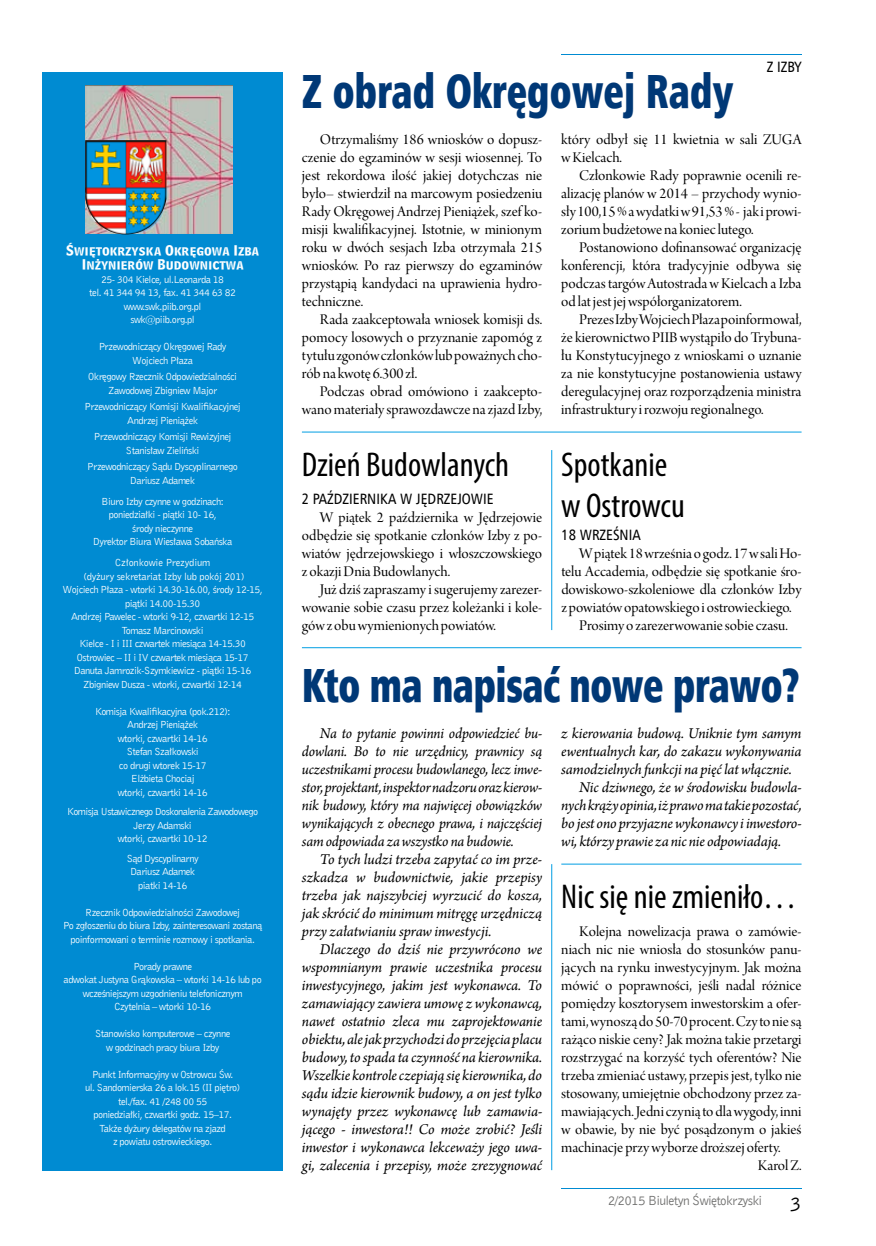
<style>
.page{position:relative;width:876px;height:1246px;background:#fff}
.page>*{position:absolute;margin:0;border:0;box-sizing:border-box;transform-origin:0 0}
.t1{font:48px "Humnst 777 X Blk Cn EU";letter-spacing:-.015em;color:#003876;scale:.8 1}
.t2{font:condensed 34.5px/41.4px "Myriad Pro";color:#000}
.t3{font:21px "Bell Gothic EU";color:#000}
.t4{font:15.75px/18px "Arno Pro Display";color:#000;text-align:justify}
.t5{font:italic 15.75px/18px "Arno Pro";letter-spacing:-.01em;color:#000;text-align:justify}
.t6{font:15px "Humnst 777 Cn EU";color:#000}
.t7{font:13.5px "Bell Gothic EU";letter-spacing:-.05em;color:#6f6f6e}
.t8{font:10.5px/13.5px "Bell Gothic EU";letter-spacing:-.05em;color:#fff;text-align:center}
.t9{font:8.25px/13.5px "Bell Cent Bd List PL";color:#fff;text-align:center}
</style>
<div class="page">
<hr style="left:561px;top:1188px;width:240px;height:1px;background:#008bd2">
<hr style="left:561px;top:54px;width:240px;height:1px;background:#008bd2">
<div style="left:43px;top:72px;width:240px;height:1098px;background:#008bd2"></div>
<img style="left:85px;top:85px;width:148px;height:148px">
<img style="left:85px;top:140px;width:81px;height:94px">
<hr style="left:302px;top:432px;width:499px;height:1px;background:#009ee3">
<hr style="left:302px;top:647px;width:499px;height:1px;background:#009ee3">
<hr style="left:551px;top:450px;width:1px;height:180px;background:#009ee3">
<hr style="left:551px;top:864px;width:1px;height:306px;background:#009ee3">
<hr style="left:561px;top:864px;width:240px;height:1px;background:#009ee3">
<p class="t9" style="left:66px;top:245px;width:194px">Świętokrzyska Okręgowa Izba<br>Inżynierów Budownictwa</p>
<p class="t8" style="left:89px;top:272px;width:148px">25- 304 Kielce, ul.Leonarda 18<br>tel. 41 344 94 13, fax. 41 344 63 82 www.swk.piib.org.pl<br>swk@piib.org.pl</p>
<p class="t8" style="left:99px;top:340px;width:129px">Przewodniczący Okręgowej Rady<br>Wojciech Płaza</p>
<p class="t8" style="left:88px;top:370px;width:151px">Okręgowy Rzecznik Odpowiedzialności<br>Zawodowej Zbigniew Major</p>
<p class="t8" style="left:85px;top:400px;width:158px">Przewodniczący Komisji Kwalifikacyjnej<br>Andrzej Pieniążek</p>
<p class="t8" style="left:94px;top:430px;width:139px">Przewodniczący Komisji Rewizyjnej<br>Stanisław Zieliński</p>
<p class="t8" style="left:87px;top:460px;width:152px">Przewodniczący Sądu Dyscyplinarnego<br>Dariusz Adamek</p>
<p class="t8" style="left:93px;top:494px;width:141px">Biuro Izby czynne w godzinach: poniedziałki - piątki 10- 16,<br>środy nieczynne<br>Dyrektor Biura Wiesława Sobańska</p>
<p class="t8" style="left:63px;top:556px;width:202px">Członkowie Prezydium<br>(dyżury sekretariat Izby lub pokój 201)<br>Wojciech Płaza - wtorki 14.30-16.00, środy 12-15, piątki 14.00-15.30<br>Andrzej Pawelec - wtorki 9-12, czwartki 12-15<br>Tomasz Marcinowski<br>Kielce - I i III czwartek miesiąca 14-15.30<br>Ostrowiec – II i IV czwartek miesiąca 15-17<br>Danuta Jamrozik-Szymkiewicz - piątki 15-16<br>Zbigniew Dusza - wtorki, czwartki 12-14</p>
<p class="t8" style="left:95px;top:704px;width:137px">Komisja Kwalifikacyjna (pok.212):<br>Andrzej Pieniążek<br>wtorki, czwartki 14-16<br>Stefan Szałkowski<br>co drugi wtorek 15-17<br>Elżbieta Chociaj<br>wtorki, czwartki 14-16</p>
<p class="t8" style="left:67px;top:805px;width:192px">Komisja Ustawicznego Doskonalenia Zawodowego<br>Jerzy Adamski<br>wtorki, czwartki 10-12</p>
<p class="t8" style="left:127px;top:851px;width:74px">Sąd Dyscyplinarny<br>Dariusz Adamek piatki 14-16</p>
<p class="t8" style="left:63px;top:905px;width:201px">Rzecznik Odpowiedzialności Zawodowej<br>Po zgłoszeniu do biura Izby, zainteresowani zostaną poinformowani o terminie rozmowy i spotkania.</p>
<p class="t8" style="left:64px;top:959px;width:200px">Porady prawne<br>adwokat Justyna Grąkowska – wtorki 14-16 lub po wcześniejszym uzgodnieniu telefonicznym<br>Czytelnia – wtorki 10-16</p>
<p class="t8" style="left:95px;top:1027px;width:137px">Stanowisko komputerowe – czynne w godzinach pracy biura Izby</p>
<p class="t8" style="left:85px;top:1067px;width:157px">Punkt Informacyjny w Ostrowcu Św.<br>ul. Sandomierska 26 a lok.15 (II piętro) tel./fax. 41 /248 00 55<br>poniedziałki, czwartki godz. 15–17.<br>Także dyżury delegatów na zjazd<br>z powiatu ostrowieckiego.</p>
<p class="t6" style="left:767px;top:57px;width:36px">Z IZBY</p>
<h1 class="t1" style="left:302px;top:60px;width:541px">Z obrad Okręgowej Rady</h1>
<p class="t4" style="left:561px;top:131px;width:242px">który odbył się 11 kwietnia w sali ZUGA wKielcach.</p>
<p class="t4" style="left:561px;top:167px;width:242px;text-indent:18px">Członkowie Rady poprawnie ocenili re&shy;alizację planów w 2014 – przychody wynio&shy;sły 100,15 % a wydatki w 91,53 % - jak i prowi&shy;zorium budżetowe na koniec lutego.</p>
<p class="t4" style="left:561px;top:239px;width:242px;text-indent:18px">Postanowiono dofinansować organizację konferencji, która tradycyjnie odbywa się podczas targów Autostrada w Kielcach a Izba od lat jest jej współorganizatorem.</p>
<p class="t4" style="left:561px;top:311px;width:242px;text-indent:18px">Prezes Izby Wojciech Płaza poinformował, że kierownictwo PIIB wystąpiło do Trybuna&shy;łu Konstytucyjnego z wnioskami o uznanie za nie konstytucyjne postanowienia ustawy deregulacyjnej oraz rozporządzenia ministra infrastruktury i rozwoju regionalnego.</p>
<h2 class="t2" style="left:302px;top:443px;width:209px">Dzień Budowlanych</h2>
<p class="t6" style="left:302px;top:489px;width:193px">2 PAŹDZIERNIKA W JĘDRZEJOWIE</p>
<p class="t4" style="left:302px;top:509px;width:242px;text-indent:18px">W piątek 2 października w Jędrzejowie odbędzie się spotkanie członków Izby z po&shy;wiatów jędrzejowskiego i włoszczowskiego z okazji Dnia Budowlanych.</p>
<p class="t4" style="left:302px;top:581px;width:242px;text-indent:18px">Już dziś zapraszamy i sugerujemy zarezer&shy;wowanie sobie czasu przez koleżanki i kole&shy;gów z obu wymienionych powiatów.</p>
<p class="t4" style="left:302px;top:131px;width:242px;text-indent:18px">Otrzymaliśmy 186 wniosków o dopusz&shy;czenie do egzaminów w sesji wiosennej. To jest rekordowa ilość jakiej dotychczas nie było– stwierdził na marcowym posiedzeniu Rady Okręgowej Andrzej Pieniążek, szef ko&shy;misji kwalifikacyjnej. Istotnie, w minionym roku w dwóch sesjach Izba otrzymała 215 wniosków. Po raz pierwszy do egzaminów przystąpią kandydaci na uprawienia hydro&shy;techniczne.</p>
<p class="t4" style="left:302px;top:311px;width:242px;text-indent:18px">Rada zaakceptowała wniosek komisji ds. pomocy losowych o przyznanie zapomóg z tytułu zgonów członków lub poważnych cho&shy;rób na kwotę 6.300 zł.</p>
<p class="t4" style="left:302px;top:383px;width:242px;text-align:right">Podczas obrad omówiono i zaakcepto&shy;wano materiały sprawozdawcze na zjazd Izby,</p>
<h2 class="t2" style="left:561px;top:443px;width:125px">Spotkanie w Ostrowcu</h2>
<p class="t6" style="left:561px;top:525px;width:81px">18 WRZEŚNIA</p>
<p class="t4" style="left:579px;top:545px;width:224px">Wpiątek 18 września ogodz. 17 wsali Ho-</p>
<p class="t4" style="left:561px;top:563px;width:242px">telu Accademia, odbędzie się spotkanie śro-</p>
<p class="t4" style="left:561px;top:581px;width:242px">dowiskowo-szkoleniowe dla członków Izby</p>
<p class="t4" style="left:561px;top:599px;width:232px">z powiatów opatowskiego i ostrowieckiego.</p>
<p class="t4" style="left:579px;top:617px;width:210px">Prosimy o zarezerwowanie sobie czasu.</p>
<h1 class="t1" style="left:302px;top:654px;width:624px">Kto ma napisać nowe prawo?</h1>
<p class="t5" style="left:561px;top:725px;width:242px">z kierowania budową. Uniknie tym samym</p>
<p class="t5" style="left:561px;top:743px;width:242px">ewentualnych kar, do zakazu wykonywania</p>
<p class="t5" style="left:561px;top:761px;width:232px">samodzielnych funkcji na pięć lat włącznie.</p>
<p class="t5" style="left:579px;top:779px;width:224px">Nic dziwnego, że w środowisku budowla-</p>
<p class="t5" style="left:561px;top:797px;width:242px">nych krąży opinia, iż prawo ma takie pozostać,</p>
<p class="t5" style="left:561px;top:815px;width:242px">bo jest ono przyjazne wykonawcy i inwestoro-</p>
<p class="t5" style="left:561px;top:833px;width:221px">wi, którzy prawie za nic nie odpowiadają.</p>
<h2 class="t2" style="left:561px;top:875px;width:237px">Nic się nie zmieniło…</h2>
<p class="t4" style="left:579px;top:923px;width:224px">Kolejna nowelizacja prawa o zamówie-</p>
<p class="t4" style="left:561px;top:941px;width:242px">niach nic nie wniosła do stosunków panu-</p>
<p class="t4" style="left:561px;top:959px;width:242px">jących na rynku inwestycyjnym. Jak można</p>
<p class="t4" style="left:561px;top:977px;width:242px">mówić o poprawności, jeśli nadal różnice</p>
<p class="t4" style="left:561px;top:995px;width:242px">pomiędzy kosztorysem inwestorskim a ofer-</p>
<p class="t4" style="left:561px;top:1013px;width:242px">tami, wynoszą do 50-70 procent. Czy to nie są</p>
<p class="t4" style="left:561px;top:1031px;width:242px">rażąco niskie ceny? Jak można takie przetargi</p>
<p class="t4" style="left:561px;top:1049px;width:242px">rozstrzygać na korzyść tych oferentów? Nie</p>
<p class="t4" style="left:561px;top:1067px;width:242px">trzeba zmieniać ustawy, przepis jest, tylko nie</p>
<p class="t4" style="left:561px;top:1085px;width:242px">stosowany, umiejętnie obchodzony przez za-</p>
<p class="t4" style="left:561px;top:1103px;width:242px">mawiających. Jedni czynią to dla wygody, inni</p>
<p class="t4" style="left:561px;top:1121px;width:242px">w obawie, by nie być posądzonym o jakieś</p>
<p class="t4" style="left:561px;top:1139px;width:221px">machinacje przy wyborze droższej oferty.</p>
<p class="t4" style="left:758px;top:1157px;width:45px">Karol Z.</p>
<p class="t5" style="left:302px;top:725px;width:242px;text-indent:18px">Na to pytanie powinni odpowiedzieć bu&shy;dowlani. Bo to nie urzędnicy, prawnicy są uczestnikami procesu budowlanego, lecz inwe&shy;stor, projektant, inspektor nadzoru oraz kierow&shy;nik budowy, który ma najwięcej obowiązków wynikających z obecnego prawa, i najczęściej sam odpowiada za wszystko na budowie.</p>
<p class="t5" style="left:302px;top:851px;width:242px;text-indent:18px">To tych ludzi trzeba zapytać co im prze&shy;szkadza w budownictwie, jakie przepisy trzeba jak najszybciej wyrzucić do kosza, jak skrócić do minimum mitręgę urzędniczą przy załatwianiu spraw inwestycji.</p>
<p class="t5" style="left:302px;top:941px;width:242px;text-indent:18px">Dlaczego do dziś nie przywrócono we wspomnianym prawie uczestnika procesu inwestycyjnego, jakim jest wykonawca. To zamawiający zawiera umowę z wykonawcą, nawet ostatnio zleca mu zaprojektowanie obiektu, ale jak przychodzi do przejęcia placu budowy, to spada ta czynność na kierownika.<br>Wszelkie kontrole czepiają się kierownika, do sądu idzie kierownik budowy, a on jest tylko wynajęty przez wykonawcę lub zamawia&shy;jącego - inwestora!! Co może zrobić? Jeśli inwestor i wykonawca lekceważy jego uwa&shy;gi, zalecenia i przepisy, może zrezygnować</p>
<p class="t7" style="left:608px;top:1192px;width:156px">2/2015 Biuletyn Świętokrzyski</p>
<h3 class="t3" style="left:790px;top:1190px;width:13px">3</h3>
</div>
